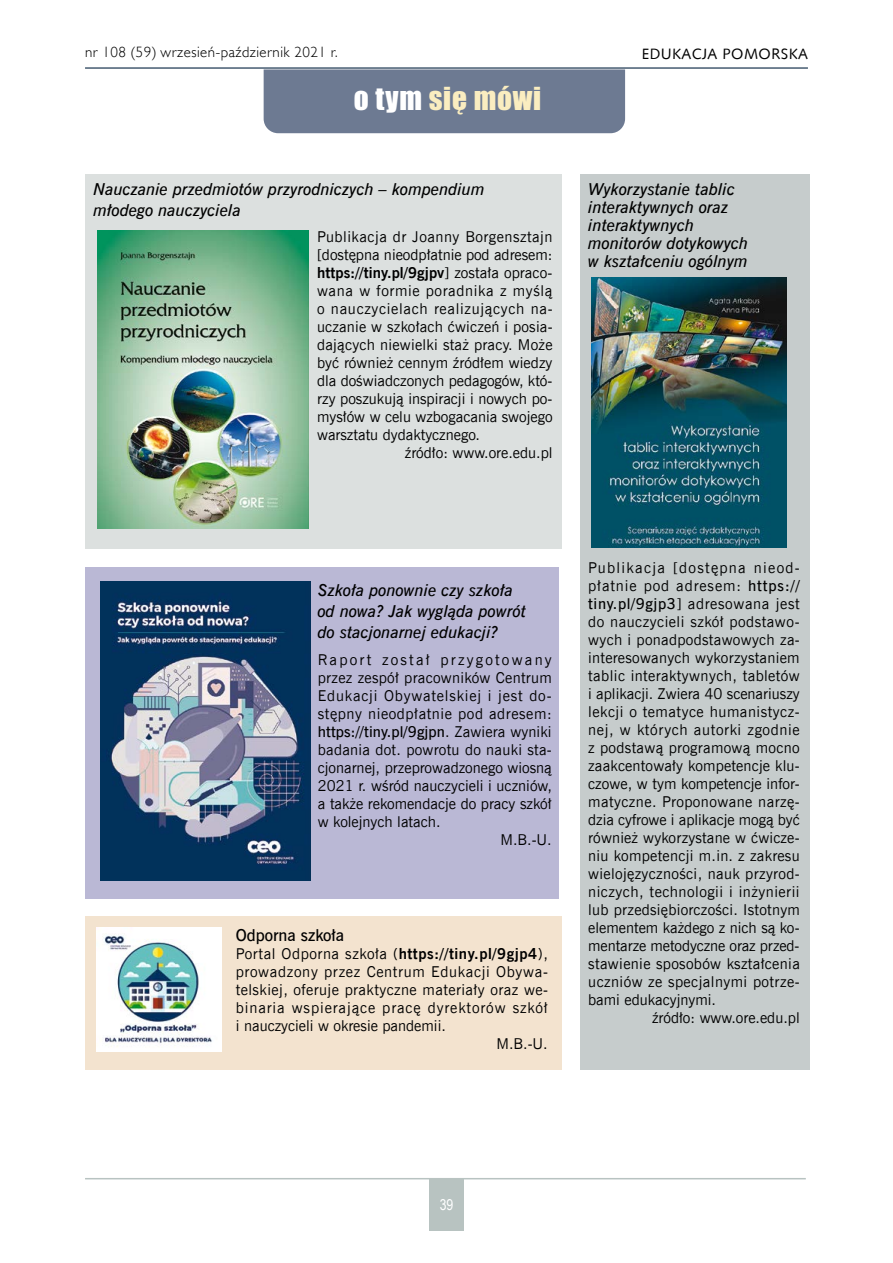
<style>
.page{position:relative;width:893px;height:1263px;background:#fff}
.page>*{position:absolute;margin:0;border:0;box-sizing:border-box;transform-origin:0 0}
.t1{font:29.25px "Impact";letter-spacing:.025em;color:#faedc0}
.t2{font:italic 16.5px/18px "News Goth Dm EU";color:#000}
.t3{font:16.5px "News Goth Dm EU";color:#000}
.t4{font:15px/18px "News Goth EU";letter-spacing:.02em;color:#000;text-align:justify}
.t5{font:15px "News Goth EU";color:#000}
.t6{font:15px "News Goth EU";letter-spacing:.04em;color:#000}
.t7{font:15px "News Goth EU";letter-spacing:.045em;color:#000}
.t8{font:15px "News Goth EU";letter-spacing:.06em;color:#000}
.t9{font:700 15px "News Goth EU";letter-spacing:.005em;color:#000}
.t10{font:15px "Humanst 521 Lt EU";letter-spacing:.03em;color:#000}
.t11{font:15px "News Goth Dm EU";letter-spacing:.01em;color:#000}
.t12{font:15px "News Goth EU";letter-spacing:-.005em;color:#000}
.t13{font:15px "News Goth EU";letter-spacing:.085em;color:#000}
.t14{font:15px "Humanst 531 EU";letter-spacing:.03em;color:#000}
.t15{font:15px "Arial Narrow";color:#fff}
.s1{color:#fff}
.s2{font-weight:400}
.s3{font-family:"News Goth EU"}
.s4{font-weight:700}
.s5{font-family:"News Goth Dm EU"}
</style>
<div class="page">
<hr style="left:85px;top:1178px;width:721px;height:1px;background:#b8c3c1">
<hr style="left:85px;top:67px;width:723px;height:2px;background:#465c71">
<div style="left:429px;top:1178px;width:35px;height:52px;background:#b8c3c1"></div>
<div style="left:85px;top:916px;width:476px;height:153px;background:#f3e3cf"></div>
<img style="left:97px;top:927px;width:124px;height:124px">
<div style="left:85px;top:567px;width:473px;height:332px;background:#bab8d5"></div>
<img style="left:100px;top:581px;width:211px;height:299px">
<div style="left:85px;top:174px;width:476px;height:375px;background:#dce0df"></div>
<div style="left:580px;top:174px;width:229px;height:895px;background:#c6cccc"></div>
<img style="left:592px;top:278px;width:195px;height:269px">
<div style="left:264px;top:69px;width:361px;height:64px;background:#6d7a92"></div>
<img style="left:97px;top:231px;width:212px;height:298px">
<p class="t10" style="left:85px;top:43px;width:255px">nr 108 (59) wrzesień-październik 2021 r.</p>
<p class="t14" style="left:642px;top:44px;width:168px">EDUKACJA POMORSKA</p>
<h1 class="t1" style="left:354px;top:76px;width:189px"><span class="s1">O TYM</span> SIĘ MÓWI</h1>
<p class="t2" style="left:94px;top:179px;width:393px;line-height:21px">Nauczanie przedmiotów przyrodniczych – kompendium młodego nauczyciela</p>
<p class="t4" style="left:317px;top:228px;width:237px">Publikacja dr Joanny Borgensztajn</p>
<p class="t5" style="left:317px;top:246px;width:237px">[dostępna nieodpłatnie pod adresem:</p>
<p class="t9" style="left:317px;top:263px;width:237px">https://tiny.pl/9gjpv<span class="s2">] została opraco-</span></p>
<p class="t6" style="left:317px;top:282px;width:237px">wana w formie poradnika z myślą</p>
<p class="t7" style="left:317px;top:300px;width:237px">o nauczycielach realizujących na-</p>
<p class="t4" style="left:317px;top:318px;width:237px">uczanie w szkołach ćwiczeń i posia-</p>
<p class="t4" style="left:317px;top:336px;width:237px">dających niewielki staż pracy. Może</p>
<p class="t4" style="left:317px;top:354px;width:237px">być również cennym źródłem wiedzy</p>
<p class="t5" style="left:317px;top:372px;width:237px">dla doświadczonych pedagogów, któ-</p>
<p class="t5" style="left:317px;top:390px;width:237px">rzy poszukują inspiracji i nowych po-</p>
<p class="t5" style="left:317px;top:408px;width:237px">mysłów w celu wzbogacania swojego</p>
<p class="t5" style="left:317px;top:426px;width:165px">warsztatu dydaktycznego.</p>
<p class="t5" style="left:405px;top:444px;width:149px">źródło: www.ore.edu.pl</p>
<p class="t2" style="left:588px;top:180px;width:162px">Wykorzystanie tablic interaktywnych oraz interaktywnych monitorów dotykowych w kształceniu ogólnym</p>
<p class="t2" style="left:318px;top:580px;width:210px;line-height:21px">Szkoła ponownie czy szkoła od nowa? Jak wygląda powrót do stacjonarnej edukacji?</p>
<p class="t4" style="left:318px;top:651px;width:236px">Raport został przygotowany przez zespół pracowników Centrum Edukacji Obywatelskiej i jest do&shy;stępny nieodpłatnie pod adresem:</p>
<p class="t11" style="left:318px;top:722px;width:235px">https://tiny.pl/9gjpn<span class="s3">. Zawiera wyniki</span></p>
<p class="t4" style="left:318px;top:741px;width:236px">badania dot. powrotu do nauki sta-</p>
<p class="t5" style="left:318px;top:758px;width:236px">cjonarnej, przeprowadzonego wiosną</p>
<p class="t5" style="left:318px;top:776px;width:236px">2021 r. wśród nauczycieli i uczniów,</p>
<p class="t5" style="left:318px;top:794px;width:235px">a także rekomendacje do pracy szkół</p>
<p class="t5" style="left:318px;top:812px;width:124px">w kolejnych latach.</p>
<p class="t4" style="left:500px;top:831px;width:53px">M.B.-U.</p>
<p class="t3" style="left:236px;top:925px;width:110px">Odporna szkoła</p>
<p class="t6" style="left:236px;top:945px;width:314px">Portal Odporna szkoła (<span class="s4">https://tiny.pl/9gjp4</span>),</p>
<p class="t7" style="left:236px;top:963px;width:314px">prowadzony przez Centrum Edukacji Obywa-</p>
<p class="t4" style="left:236px;top:981px;width:314px">telskiej, oferuje praktyczne materiały oraz we-</p>
<p class="t8" style="left:236px;top:999px;width:313px">binaria wspierające pracę dyrektorów szkół</p>
<p class="t5" style="left:236px;top:1017px;width:212px">i nauczycieli w okresie pandemii.</p>
<p class="t4" style="left:496px;top:1035px;width:53px">M.B.-U.</p>
<p class="t13" style="left:588px;top:558px;width:213px">Publikacja [dostępna nieod-</p>
<p class="t8" style="left:588px;top:576px;width:213px">płatnie pod adresem: <span class="s5">https://</span></p>
<p class="t7" style="left:588px;top:594px;width:213px"><span class="s5">tiny.pl/9gjp3</span>] adresowana jest</p>
<p class="t4" style="left:588px;top:613px;width:213px">do nauczycieli szkół podstawo-</p>
<p class="t4" style="left:588px;top:631px;width:213px">wych i ponadpodstawowych za-</p>
<p class="t4" style="left:588px;top:649px;width:213px">interesowanych wykorzystaniem</p>
<p class="t4" style="left:588px;top:667px;width:213px">tablic interaktywnych, tabletów</p>
<p class="t5" style="left:588px;top:684px;width:213px">i aplikacji. Zwiera 40 scenariuszy</p>
<p class="t4" style="left:588px;top:703px;width:213px">lekcji o tematyce humanistycz-</p>
<p class="t6" style="left:588px;top:720px;width:213px">nej, w których autorki zgodnie</p>
<p class="t4" style="left:588px;top:739px;width:213px">z podstawą programową mocno</p>
<p class="t4" style="left:588px;top:757px;width:213px">zaakcentowały kompetencje klu-</p>
<p class="t5" style="left:588px;top:774px;width:213px">czowe, w tym kompetencje infor-</p>
<p class="t4" style="left:588px;top:793px;width:213px">matyczne. Proponowane narzę-</p>
<p class="t5" style="left:588px;top:810px;width:213px">dzia cyfrowe i aplikacje mogą być</p>
<p class="t4" style="left:588px;top:829px;width:213px">również wykorzystane w ćwicze-</p>
<p class="t4" style="left:588px;top:847px;width:213px">niu kompetencji m.in. z zakresu</p>
<p class="t4" style="left:588px;top:865px;width:213px">wielojęzyczności, nauk przyrod-</p>
<p class="t4" style="left:588px;top:883px;width:213px">niczych, technologii i inżynierii</p>
<p class="t4" style="left:588px;top:901px;width:213px">lub przedsiębiorczości. Istotnym</p>
<p class="t5" style="left:588px;top:918px;width:213px">elementem każdego z nich są ko-</p>
<p class="t12" style="left:588px;top:936px;width:213px">mentarze metodyczne oraz przed-</p>
<p class="t4" style="left:588px;top:955px;width:213px">stawienie sposobów kształcenia</p>
<p class="t4" style="left:588px;top:973px;width:213px">uczniów ze specjalnymi potrze-</p>
<p class="t5" style="left:588px;top:990px;width:129px">bami edukacyjnymi.</p>
<p class="t5" style="left:652px;top:1008px;width:149px">źródło: www.ore.edu.pl</p>
<p class="t15" style="left:440px;top:1193px;width:15px">39</p>
</div>
